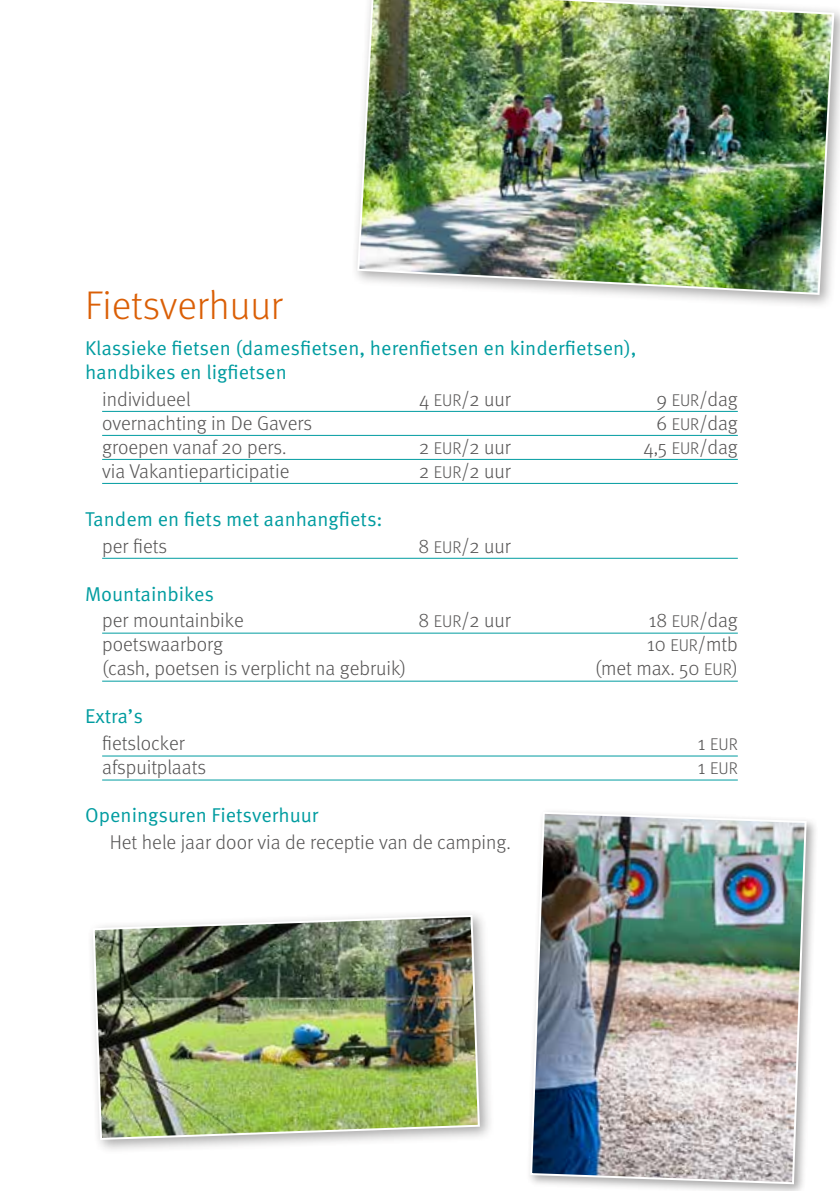
<style>
.page{position:relative;width:840px;height:1191px;background:#fff}
.page>*{position:absolute;margin:0;border:0;box-sizing:border-box;transform-origin:0 0}
.t1{font:300 40px "Meta Pro";color:#da5f06}
.t2{font:300 20px "Meta Pro";color:#555454}
.t3{font:20px/24px "Meta Pro Norm";color:#009ca0}
.t4{font:300 17px "Meta Pro";color:#555454}
.s1{font-size:17px}
.s2{font-size:20px}
</style>
<div class="page">
<hr style="left:102px;top:411px;width:635px;height:1px;background:#009ca0">
<hr style="left:102px;top:435px;width:635px;height:1px;background:#009ca0">
<hr style="left:102px;top:459px;width:635px;height:1px;background:#009ca0">
<hr style="left:102px;top:483px;width:635px;height:1px;background:#009ca0">
<hr style="left:102px;top:558px;width:635px;height:1px;background:#009ca0">
<hr style="left:102px;top:633px;width:635px;height:1px;background:#009ca0">
<hr style="left:102px;top:681px;width:635px;height:1px;background:#009ca0">
<hr style="left:102px;top:755px;width:635px;height:1px;background:#009ca0">
<hr style="left:102px;top:779px;width:635px;height:1px;background:#009ca0">
<div style="left:351px;top:0;width:488px;height:309px;background:#555454;opacity:.5"></div>
<img style="left:356px;top:0;width:478px;height:296px">
<div style="left:86px;top:908px;width:408px;height:246px;background:#555454;opacity:.5"></div>
<img style="left:92px;top:914px;width:388px;height:227px">
<div style="left:526px;top:808px;width:291px;height:383px;background:#555454;opacity:.5"></div>
<img style="left:528px;top:810px;width:279px;height:375px">
<h1 class="t1" style="left:85px;top:277px;width:199px">Fietsverhuur</h1>
<p class="t3" style="left:85px;top:334px;width:552px">Klassieke fietsen (damesfietsen, herenfietsen en kinderfietsen), handbikes en ligfietsen</p>
<p class="t2" style="left:102px;top:384px;width:90px">individueel</p>
<p class="t2" style="left:419px;top:384px;width:93px">4 <span class="s1">EUR</span>/2 uur</p>
<p class="t2" style="left:656px;top:384px;width:83px">9 <span class="s1">EUR</span>/dag</p>
<p class="t2" style="left:102px;top:408px;width:211px">overnachting in De Gavers</p>
<p class="t2" style="left:656px;top:408px;width:83px">6 <span class="s1">EUR</span>/dag</p>
<p class="t2" style="left:102px;top:432px;width:186px">groepen vanaf 20 pers.</p>
<p class="t2" style="left:419px;top:432px;width:93px">2 <span class="s1">EUR</span>/2 uur</p>
<p class="t2" style="left:643px;top:432px;width:96px">4,5 <span class="s1">EUR</span>/dag</p>
<p class="t2" style="left:102px;top:456px;width:189px">via Vakantieparticipatie</p>
<p class="t2" style="left:419px;top:456px;width:93px">2 <span class="s1">EUR</span>/2 uur</p>
<p class="t3" style="left:85px;top:505px;width:299px">Tandem en fiets met aanhangfiets:</p>
<p class="t2" style="left:102px;top:531px;width:67px">per fiets</p>
<p class="t2" style="left:418px;top:531px;width:94px">8 <span class="s1">EUR</span>/2 uur</p>
<p class="t3" style="left:85px;top:580px;width:130px">Mountainbikes</p>
<p class="t2" style="left:102px;top:606px;width:143px">per mountainbike</p>
<p class="t2" style="left:418px;top:606px;width:94px">8 <span class="s1">EUR</span>/2 uur</p>
<p class="t2" style="left:648px;top:606px;width:90px">18 <span class="s1">EUR</span>/dag</p>
<p class="t2" style="left:102px;top:630px;width:122px">poetswaarborg</p>
<p class="t2" style="left:646px;top:630px;width:92px">10 <span class="s1">EUR</span>/mtb</p>
<p class="t2" style="left:102px;top:654px;width:305px">(cash, poetsen is verplicht na gebruik)</p>
<p class="t2" style="left:594px;top:654px;width:144px">(met max. 50 <span class="s1">EUR</span>)</p>
<p class="t3" style="left:85px;top:703px;width:59px">Extra’s</p>
<p class="t2" style="left:102px;top:729px;width:84px">fietslocker</p>
<p class="t4" style="left:697px;top:732px;width:41px"><span class="s2">1</span> EUR</p>
<p class="t2" style="left:102px;top:753px;width:105px">afspuitplaats</p>
<p class="t4" style="left:697px;top:756px;width:41px"><span class="s2">1</span> EUR</p>
<p class="t3" style="left:85px;top:802px;width:234px">Openingsuren Fietsverhuur</p>
<p class="t2" style="left:110px;top:827px;width:402px">Het hele jaar door via de receptie van de camping.</p>
</div>
